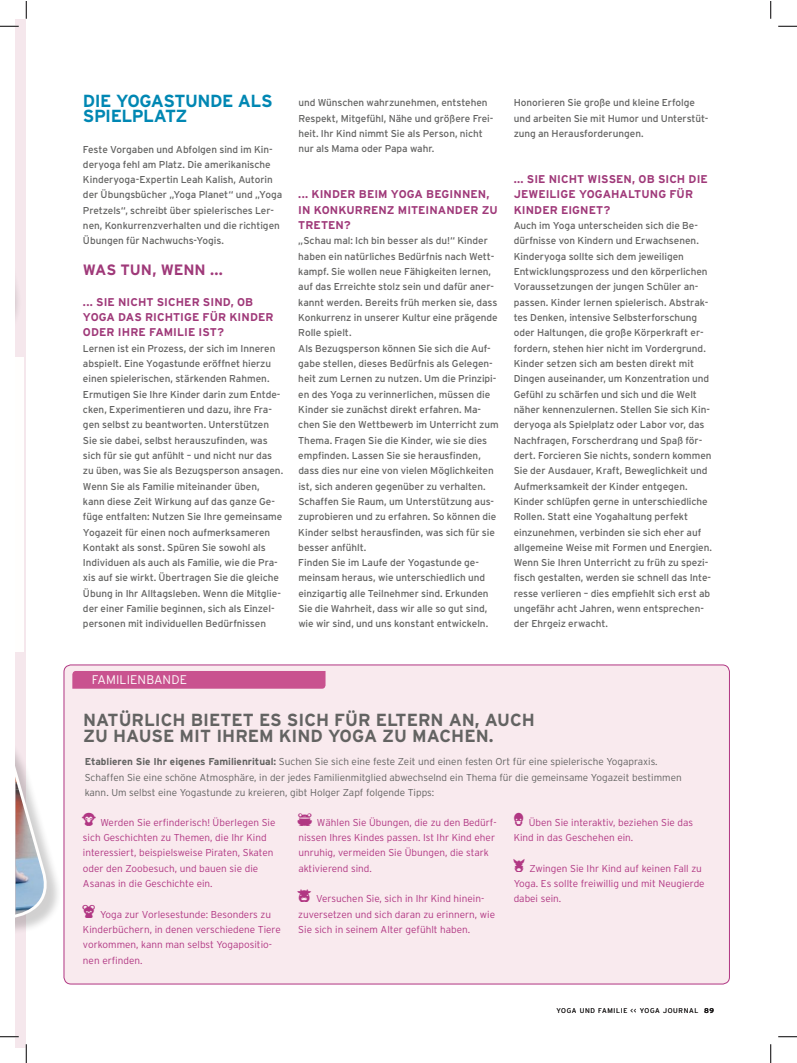
<style>
.page{position:relative;width:797px;height:1063px;background:#fff}
.page>*{position:absolute;margin:0;border:0;box-sizing:border-box;transform-origin:0 0}
.t1{font:700 17.5px/15.2px "Interstate";color:#636362}
.t2{font:700 17.5px/15.2px "Interstate";letter-spacing:-.03em;color:#0087b3}
.t3{font:700 15px "Interstate";letter-spacing:-.01em;color:#9f3979}
.t4{font:300 12.5px "Interstate";letter-spacing:.005em;color:#fffefd}
.t5{font:700 11.25px/15.2px "Interstate";letter-spacing:.005em;color:#9f3979}
.t6{font:10px/15.2px "Interstate";letter-spacing:-.005em;color:#636362}
.t7{font:300 10px/15.2px "Interstate";color:#b13783}
.t8{font:300 10px/15.2px "Interstate";color:#636362}
.t9{font:300 6.88px "Interstate";letter-spacing:.1em;color:#1a1818}
.s1{font-weight:700}
.s2{font-family:"Pixelfarm Pets";font-weight:400;font-size:18.75px}
</style>
<div class="page">
<div style="left:16px;top:19px;width:10px;height:1028px;background:#f5e7ec"></div>
<div style="left:16px;top:358px;width:8px;height:294px;background:#fffefd"></div>
<div style="left:64px;top:665px;width:665px;height:318px;background:#f9eaee;border-radius:7px"></div>
<div style="left:72px;top:671px;width:253px;height:17px;background:#c9528f"></div>
<div style="left:16px;top:687px;width:47px;height:299px;background:#1a1818;opacity:.2"></div>
<svg style="left:16px;top:687px;width:39px;height:286px"></svg>
<div style="left:16px;top:40px;width:6px;height:334px;background:#f5e7ec"></div>
<svg style="left:0;top:25px;width:19px;height:2px"></svg>
<svg style="left:778px;top:25px;width:18px;height:2px"></svg>
<svg style="left:0;top:1035px;width:19px;height:2px"></svg>
<svg style="left:778px;top:1036px;width:18px;height:1px"></svg>
<svg style="left:25px;top:1px;width:2px;height:18px"></svg>
<svg style="left:25px;top:1044px;width:2px;height:18px"></svg>
<svg style="left:770px;top:1px;width:1px;height:18px"></svg>
<svg style="left:770px;top:1044px;width:1px;height:18px"></svg>
<h1 class="t2" style="left:83px;top:93px;width:191px">DIE YOGASTUNDE ALS<br>SPIELPLATZ</h1>
<p class="t6" style="left:83px;top:141px;width:201px">Feste Vorgaben und Abfolgen sind im Kin&shy;deryoga fehl am Platz. Die amerikanische Kinderyoga-Expertin Leah Kalish, Autorin der Übungsbücher „Yoga Planet“ und „Yoga Pretzels“, schreibt über spielerisches Ler&shy;nen, Konkurrenzverhalten und die richtigen Übungen für Nachwuchs-Yogis.</p>
<h2 class="t3" style="left:83px;top:261px;width:142px">WAS TUN, WENN ...</h2>
<p class="t5" style="left:83px;top:294px;width:192px">... SIE NICHT SICHER SIND, OB<br>YOGA DAS RICHTIGE FÜR KINDER<br>ODER IHRE FAMILIE IST?</p>
<p class="t6" style="left:83px;top:340px;width:202px">Lernen ist ein Prozess, der sich im Inneren abspielt. Eine Yogastunde eröffnet hierzu einen spielerischen, stärkenden Rahmen.<br>Ermutigen Sie Ihre Kinder darin zum Entde&shy;cken, Experimentieren und dazu, ihre Fra&shy;gen selbst zu beantworten. Unterstützen Sie sie dabei, selbst herauszufinden, was sich für sie gut anfühlt – und nicht nur das zu üben, was Sie als Bezugsperson ansagen.<br>Wenn Sie als Familie miteinander üben, kann diese Zeit Wirkung auf das ganze Ge&shy;füge entfalten: Nutzen Sie Ihre gemeinsame Yogazeit für einen noch aufmerksameren Kontakt als sonst. Spüren Sie sowohl als Individuen als auch als Familie, wie die Pra&shy;xis auf sie wirkt. Übertragen Sie die gleiche Übung in Ihr Alltagsleben. Wenn die Mitglie&shy;der einer Familie beginnen, sich als Einzel&shy;personen mit individuellen Bedürfnissen</p>
<p class="t6" style="left:298px;top:95px;width:197px">und Wünschen wahrzunehmen, entstehen Respekt, Mitgefühl, Nähe und größere Frei&shy;heit. Ihr Kind nimmt Sie als Person, nicht nur als Mama oder Papa wahr.</p>
<p class="t5" style="left:298px;top:187px;width:201px">... KINDER BEIM YOGA BEGINNEN,<br>IN KONKURRENZ MITEINANDER ZU<br>TRETEN?</p>
<p class="t6" style="left:298px;top:233px;width:202px">„Schau mal: Ich bin besser als du!“ Kinder haben ein natürliches Bedürfnis nach Wett&shy;kampf. Sie wollen neue Fähigkeiten lernen, auf das Erreichte stolz sein und dafür aner&shy;kannt werden. Bereits früh merken sie, dass Konkurrenz in unserer Kultur eine prägende Rolle spielt.<br>Als Bezugsperson können Sie sich die Auf&shy;gabe stellen, dieses Bedürfnis als Gelegen&shy;heit zum Lernen zu nutzen. Um die Prinzipi&shy;en des Yoga zu verinnerlichen, müssen die Kinder sie zunächst direkt erfahren. Ma&shy;chen Sie den Wettbewerb im Unterricht zum Thema. Fragen Sie die Kinder, wie sie dies empfinden. Lassen Sie sie herausfinden, dass dies nur eine von vielen Möglichkeiten ist, sich anderen gegenüber zu verhalten.<br>Schaffen Sie Raum, um Unterstützung aus&shy;zuprobieren und zu erfahren. So können die Kinder selbst herausfinden, was sich für sie besser anfühlt.<br>Finden Sie im Laufe der Yogastunde ge&shy;meinsam heraus, wie unterschiedlich und einzigartig alle Teilnehmer sind. Erkunden Sie die Wahrheit, dass wir alle so gut sind, wie wir sind, und uns konstant entwickeln.</p>
<p class="t6" style="left:513px;top:95px;width:196px">Honorieren Sie große und kleine Erfolge und arbeiten Sie mit Humor und Unterstüt&shy;zung an Herausforderungen.</p>
<p class="t5" style="left:513px;top:171px;width:196px">... SIE NICHT WISSEN, OB SICH DIE<br>JEWEILIGE YOGAHALTUNG FÜR<br>KINDER EIGNET?</p>
<p class="t6" style="left:513px;top:218px;width:200px">Auch im Yoga unterscheiden sich die Be&shy;dürfnisse von Kindern und Erwachsenen.<br>Kinderyoga sollte sich dem jeweiligen Entwicklungsprozess und den körperlichen Voraussetzungen der jungen Schüler an&shy;passen. Kinder lernen spielerisch. Abstrak&shy;tes Denken, intensive Selbsterforschung oder Haltungen, die große Körperkraft er&shy;fordern, stehen hier nicht im Vordergrund.<br>Kinder setzen sich am besten direkt mit Dingen auseinander, um Konzentration und Gefühl zu schärfen und sich und die Welt näher kennenzulernen. Stellen Sie sich Kin&shy;deryoga als Spielplatz oder Labor vor, das Nachfragen, Forscherdrang und Spaß för&shy;dert. Forcieren Sie nichts, sondern kommen Sie der Ausdauer, Kraft, Beweglichkeit und Aufmerksamkeit der Kinder entgegen.<br>Kinder schlüpfen gerne in unterschiedliche Rollen. Statt eine Yogahaltung perfekt einzunehmen, verbinden sie sich eher auf allgemeine Weise mit Formen und Energien.<br>Wenn Sie Ihren Unterricht zu früh zu spezi&shy;fisch gestalten, werden sie schnell das Inte&shy;resse verlieren – dies empfiehlt sich erst ab ungefähr acht Jahren, wenn entsprechen&shy;der Ehrgeiz erwacht.</p>
<p class="t4" style="left:92px;top:673px;width:97px">FAMILIENBANDE</p>
<h1 class="t1" style="left:83px;top:712px;width:453px">NATÜRLICH BIETET ES SICH FÜR ELTERN AN, AUCH<br>ZU HAUSE MIT IHREM KIND YOGA ZU MACHEN.</h1>
<p class="t8" style="left:85px;top:754px;width:598px"><span class="s1">Etablieren Sie Ihr eigenes Familienritual:</span> Suchen Sie sich eine feste Zeit und einen festen Ort für eine spielerische Yogapraxis.<br>Schaffen Sie eine schöne Atmosphäre, in der jedes Familienmitglied abwechselnd ein Thema für die gemeinsame Yogazeit bestimmen kann. Um selbst eine Yogastunde zu kreieren, gibt Holger Zapf folgende Tipps:</p>
<p class="t7" style="left:83px;top:814px;width:194px"><span class="s2">A</span> Werden Sie erfinderisch! Überlegen Sie sich Geschichten zu Themen, die Ihr Kind interessiert, beispielsweise Piraten, Skaten oder den Zoobesuch, und bauen sie die Asanas in die Geschichte ein.</p>
<p class="t7" style="left:83px;top:906px;width:199px"><span class="s2">I</span> Yoga zur Vorlesestunde: Besonders zu Kinderbüchern, in denen verschiedene Tiere vorkommen, kann man selbst Yogapositio&shy;nen erfinden.</p>
<p class="t7" style="left:298px;top:814px;width:200px"><span class="s2">F</span> Wählen Sie Übungen, die zu den Bedürf&shy;nissen Ihres Kindes passen. Ist Ihr Kind eher unruhig, vermeiden Sie Übungen, die stark aktivierend sind.</p>
<p class="t7" style="left:298px;top:890px;width:198px"><span class="s2">Q</span> Versuchen Sie, sich in Ihr Kind hinein&shy;zuversetzen und sich daran zu erinnern, wie<br>Sie sich in seinem Alter gefühlt haben.</p>
<p class="t7" style="left:513px;top:814px;width:181px"><span class="s2">D</span> Üben Sie interaktiv, beziehen Sie das<br>Kind in das Geschehen ein.</p>
<p class="t7" style="left:513px;top:860px;width:192px"><span class="s2">J</span> Zwingen Sie Ihr Kind auf keinen Fall zu<br>Yoga. Es sollte freiwillig und mit Neugierde dabei sein.</p>
<p class="t9" style="left:556px;top:1006px;width:159px">YOGA UND FAMILIE &lt;&lt; YOGA JOURNAL <span class="s1">89</span></p>
</div>
